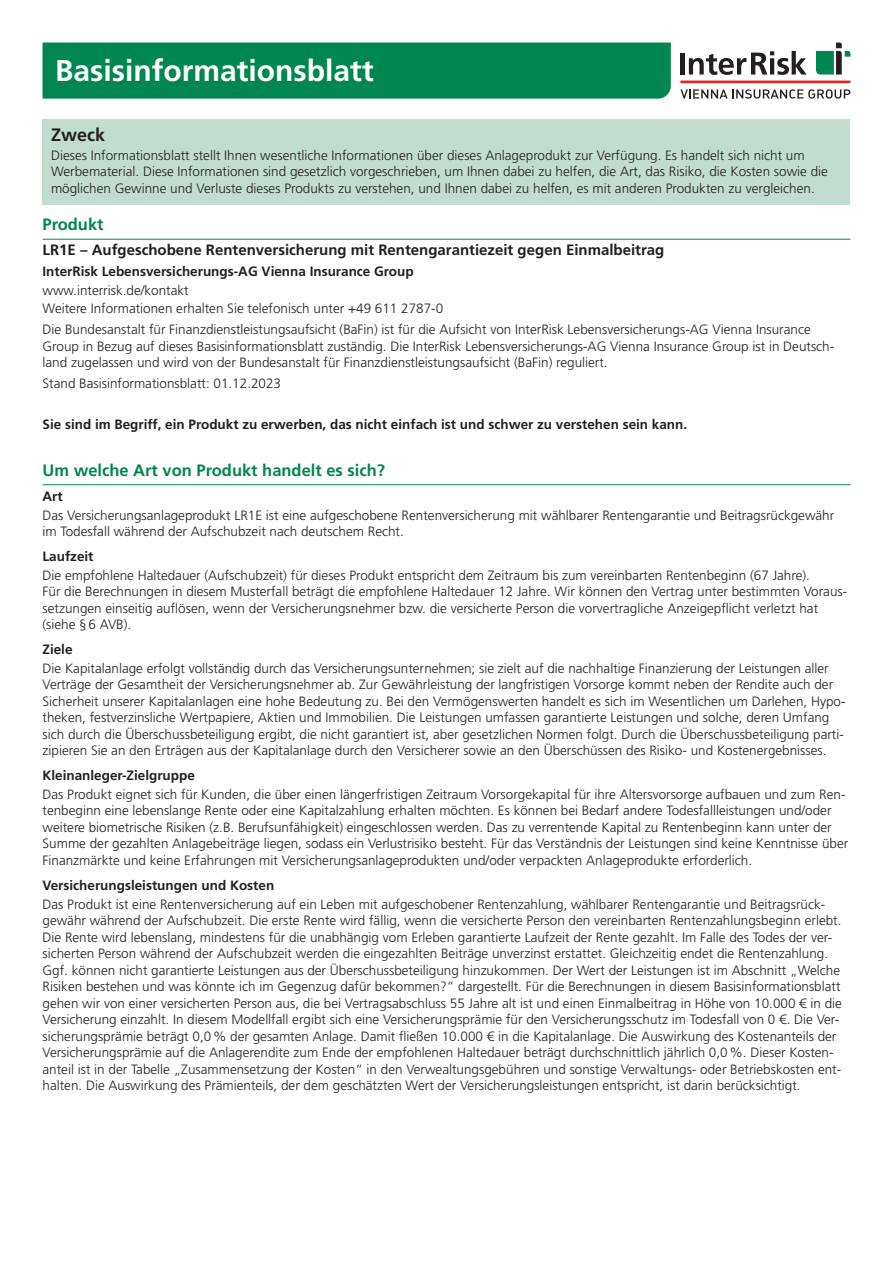
<style>
.page{position:relative;width:893px;height:1263px;background:#fff}
.page>*{position:absolute;margin:0;border:0;box-sizing:border-box;transform-origin:0 0}
.t1{font:700 30px "Frutiger LT Std";color:#fff}
.t2{font:700 18px "Frutiger LT Std";color:#231f20}
.t3{font:700 16.5px "Frutiger LT Std";color:#008650}
.t4{font:700 15px "Frutiger LT Std";color:#231f20}
.t5{font:300 13.5px/16.5px "Frutiger LT Std";color:#231f20}
.t6{font:700 13.5px "Frutiger LT Std";color:#231f20}
</style>
<div class="page">
<div style="left:43px;top:43px;width:628px;height:56px;background:#008650"></div>
<hr style="left:680px;top:81px;width:170px;height:2px;background:#ee1d23">
<svg style="left:680px;top:89px;width:170px;height:10px"></svg>
<div style="left:680px;top:53px;width:5px;height:22px;background:#231f20"></div>
<svg style="left:689px;top:51px;width:118px;height:24px"></svg>
<svg style="left:816px;top:43px;width:34px;height:32px"></svg>
<div style="left:43px;top:119px;width:807px;height:85px;background:#c2ddcf"></div>
<hr style="left:43px;top:239px;width:807px;height:1px;background:#008650">
<hr style="left:43px;top:484px;width:807px;height:1px;background:#008650">
<h1 class="t1" style="left:55px;top:53px;width:320px">Basisinformationsblatt</h1>
<h2 class="t2" style="left:51px;top:124px;width:56px">Zweck</h2>
<p class="t5" style="left:51px;top:147px;width:778px">Dieses Informationsblatt stellt Ihnen wesentliche Informationen über dieses Anlageprodukt zur Verfügung. Es handelt sich nicht um<br>Werbematerial. Diese Informationen sind gesetzlich vorgeschrieben, um Ihnen dabei zu helfen, die Art, das Risiko, die Kosten sowie die möglichen Gewinne und Verluste dieses Produkts zu verstehen, und Ihnen dabei zu helfen, es mit anderen Produkten zu vergleichen.</p>
<p class="t3" style="left:43px;top:215px;width:63px">Produkt</p>
<p class="t4" style="left:43px;top:241px;width:623px">LR1E – Aufgeschobene Rentenversicherung mit Rentengarantiezeit gegen Einmalbeitrag</p>
<p class="t6" style="left:43px;top:263px;width:373px">InterRisk Lebensversicherungs-AG Vienna Insurance Group</p>
<p class="t5" style="left:43px;top:281px;width:402px;line-height:18.6px">www.interrisk.de/kontakt<br>Weitere Informationen erhalten Sie telefonisch unter +49 611 2787-0</p>
<p class="t5" style="left:43px;top:321px;width:793px">Die Bundesanstalt für Finanzdienstleistungsaufsicht (BaFin) ist für die Aufsicht von InterRisk Lebensversicherungs-AG Vienna Insurance<br>Group in Bezug auf dieses Basisinformationsblatt zuständig. Die InterRisk Lebensversicherungs-AG Vienna Insurance Group ist in Deutsch&shy;land zugelassen und wird von der Bundesanstalt für Finanzdienstleistungsaufsicht (BaFin) reguliert.</p>
<p class="t5" style="left:43px;top:375px;width:240px">Stand Basisinformationsblatt: 01.12.2023</p>
<p class="t6" style="left:43px;top:417px;width:646px">Sie sind im Begriff, ein Produkt zu erwerben, das nicht einfach ist und schwer zu verstehen sein kann.</p>
<p class="t3" style="left:43px;top:460px;width:344px">Um welche Art von Produkt handelt es sich?</p>
<p class="t6" style="left:43px;top:488px;width:22px">Art</p>
<p class="t5" style="left:43px;top:507px;width:793px">Das Versicherungsanlageprodukt LR1E ist eine aufgeschobene Rentenversicherung mit wählbarer Rentengarantie und Beitragsrückgewähr im Todesfall während der Aufschubzeit nach deutschem Recht.</p>
<p class="t6" style="left:43px;top:548px;width:53px">Laufzeit</p>
<p class="t5" style="left:43px;top:567px;width:805px">Die empfohlene Haltedauer (Aufschubzeit) für dieses Produkt entspricht dem Zeitraum bis zum vereinbarten Rentenbeginn (67 Jahre).<br>Für die Berechnungen in diesem Musterfall beträgt die empfohlene Haltedauer 12 Jahre. Wir können den Vertrag unter bestimmten Voraus&shy;setzungen einseitig auflösen, wenn der Versicherungsnehmer bzw. die versicherte Person die vorvertragliche Anzeigepflicht verletzt hat (siehe §6 AVB).</p>
<p class="t6" style="left:43px;top:641px;width:32px">Ziele</p>
<p class="t5" style="left:43px;top:660px;width:804px">Die Kapitalanlage erfolgt vollständig durch das Versicherungsunternehmen; sie zielt auf die nachhaltige Finanzierung der Leistungen aller Verträge der Gesamtheit der Versicherungsnehmer ab. Zur Gewährleistung der langfristigen Vorsorge kommt neben der Rendite auch der Sicherheit unserer Kapitalanlagen eine hohe Bedeutung zu. Bei den Vermögenswerten handelt es sich im Wesentlichen um Darlehen, Hypo&shy;theken, festverzinsliche Wertpapiere, Aktien und Immobilien. Die Leistungen umfassen garantierte Leistungen und solche, deren Umfang sich durch die Überschussbeteiligung ergibt, die nicht garantiert ist, aber gesetzlichen Normen folgt. Durch die Überschussbeteiligung parti&shy;zipieren Sie an den Erträgen aus der Kapitalanlage durch den Versicherer sowie an den Überschüssen des Risiko- und Kostenergebnisses.</p>
<p class="t6" style="left:43px;top:768px;width:154px">Kleinanleger-Zielgruppe</p>
<p class="t5" style="left:43px;top:786px;width:807px">Das Produkt eignet sich für Kunden, die über einen längerfristigen Zeitraum Vorsorgekapital für ihre Altersvorsorge aufbauen und zum Ren&shy;tenbeginn eine lebenslange Rente oder eine Kapitalzahlung erhalten möchten. Es können bei Bedarf andere Todesfallleistungen und/oder weitere biometrische Risiken (z.B. Berufsunfähigkeit) eingeschlossen werden. Das zu verrentende Kapital zu Rentenbeginn kann unter der Summe der gezahlten Anlagebeiträge liegen, sodass ein Verlustrisiko besteht. Für das Verständnis der Leistungen sind keine Kenntnisse über Finanzmärkte und keine Erfahrungen mit Versicherungsanlageprodukten und/oder verpackten Anlageprodukte erforderlich.</p>
<p class="t6" style="left:43px;top:877px;width:233px">Versicherungsleistungen und Kosten</p>
<p class="t5" style="left:43px;top:896px;width:801px">Das Produkt ist eine Rentenversicherung auf ein Leben mit aufgeschobener Rentenzahlung, wählbarer Rentengarantie und Beitragsrück&shy;gewähr während der Aufschubzeit. Die erste Rente wird fällig, wenn die versicherte Person den vereinbarten Rentenzahlungsbeginn erlebt.<br>Die Rente wird lebenslang, mindestens für die unabhängig vom Erleben garantierte Laufzeit der Rente gezahlt. Im Falle des Todes der ver&shy;sicherten Person während der Aufschubzeit werden die eingezahlten Beiträge unverzinst erstattet. Gleichzeitig endet die Rentenzahlung.<br>Ggf. können nicht garantierte Leistungen aus der Überschussbeteiligung hinzukommen. Der Wert der Leistungen ist im Abschnitt „Welche Risiken bestehen und was könnte ich im Gegenzug dafür bekommen?“ dargestellt. Für die Berechnungen in diesem Basisinformationsblatt gehen wir von einer versicherten Person aus, die bei Vertragsabschluss 55 Jahre alt ist und einen Einmalbeitrag in Höhe von 10.000 € in die Versicherung einzahlt. In diesem Modellfall ergibt sich eine Versicherungsprämie für den Versicherungsschutz im Todesfall von 0 €. Die Ver&shy;sicherungsprämie beträgt 0,0% der gesamten Anlage. Damit fließen 10.000 € in die Kapitalanlage. Die Auswirkung des Kostenanteils der Versicherungsprämie auf die Anlagerendite zum Ende der empfohlenen Haltedauer beträgt durchschnittlich jährlich 0,0%. Dieser Kosten&shy;anteil ist in der Tabelle „Zusammensetzung der Kosten“ in den Verwealtungsgebühren und sonstige Verwaltungs- oder Betriebskosten ent&shy;halten. Die Auswirkung des Prämienteils, der dem geschätzten Wert der Versicherungsleistungen entspricht, ist darin berücksichtigt.</p>
</div>
